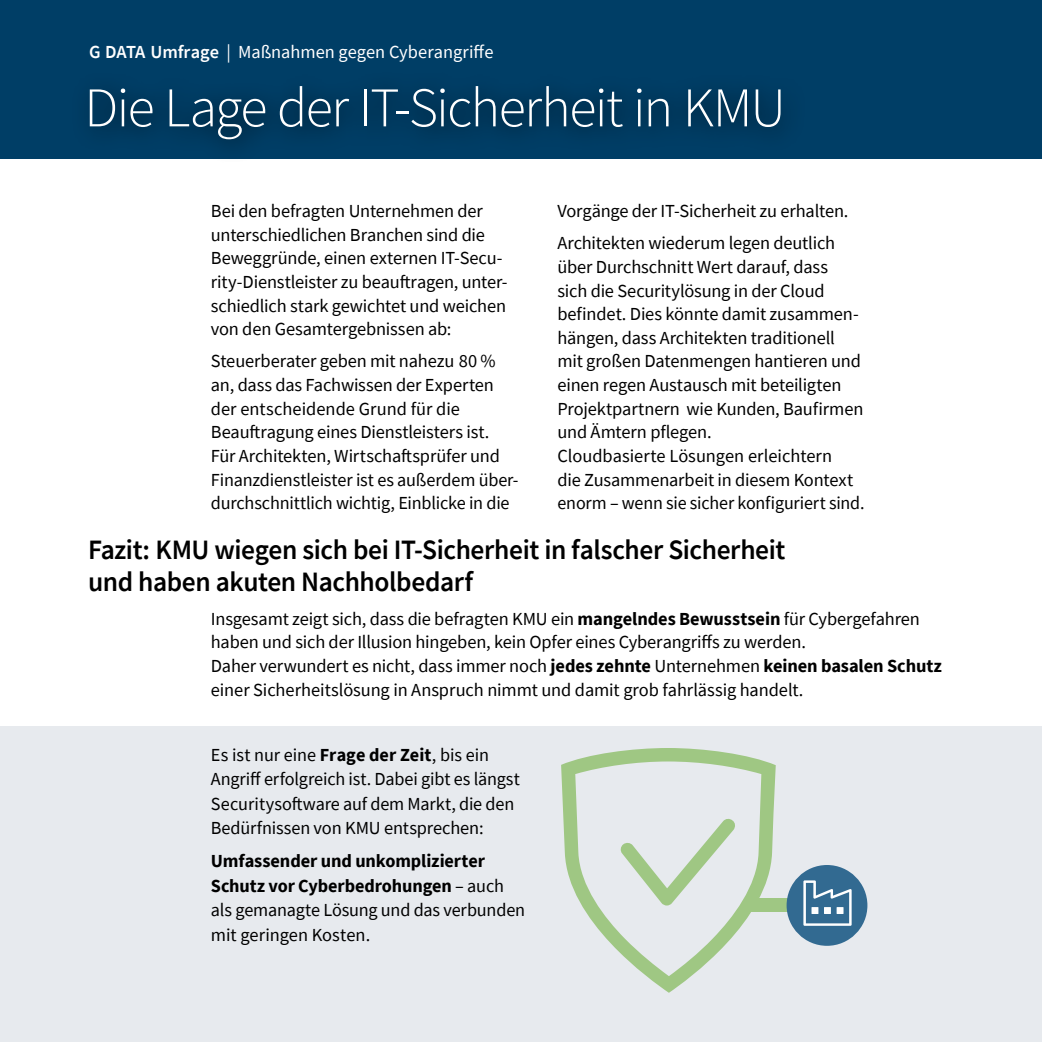
<style>
.page{position:relative;width:1042px;height:1042px;background:#fff}
.page>*{position:absolute;margin:0;border:0;box-sizing:border-box;transform-origin:0 0}
.t1{font:306.95px "Gcon";color:#9fc783}
.t2{font:56.7px "Gcon";color:#fff}
.t3{font:300 56px "Source Sans Pro";letter-spacing:-.03em;color:#fff}
.t4{font:600 28px/31.5px "Source Sans Pro";letter-spacing:-.015em;color:#000}
.t5{font:18.38px/23.6px "Source Sans Pro";letter-spacing:-.01em;color:#000}
.t6{font:18.38px "Source Sans Pro";color:#fff}
.s1{font-weight:600}
.s2{font-weight:700}
</style>
<div class="page">
<div style="left:0;top:0;width:1042px;height:159px;background:#003e66"></div>
<div style="left:0;top:727px;width:1042px;height:315px;background:#e7eaee"></div>
<div style="left:747px;top:898px;width:58px;height:14px;background:#9fc783"></div>
<div style="left:786px;top:865px;width:81px;height:81px;background:#326a91;border-radius:50%"></div>
<div style="left:72px;top:70px;width:735px;height:94px;background:#000;opacity:.75"></div>
<p class="t6" style="left:89px;top:40px;width:406px"><span class="s1">G DATA Umfrage</span> | Maßnahmen gegen Cyberangriffe</p>
<h3 class="t3" style="left:84px;top:73px;width:703px">Die Lage der IT-Sicherheit in KMU</h3>
<p class="t5" style="left:211px;top:199px;width:297px">Bei den befragten Unternehmen der unterschiedlichen Branchen sind die Beweggründe, einen externen IT-Secu‑ rity-Dienstleister zu beauftragen, unter‑ schiedlich stark gewichtet und weichen von den Gesamtergebnissen ab:</p>
<p class="t5" style="left:211px;top:349px;width:309px">Steuerberater geben mit nahezu 80 % an, dass das Fachwissen der Experten der entscheidende Grund für die Beauftragung eines Dienstleisters ist.<br>Für Architekten, Wirtschaftsprüfer und Finanzdienstleister ist es außerdem über&shy;durchschnittlich wichtig, Einblicke in die</p>
<p class="t5" style="left:557px;top:195px;width:293px;line-height:32px">Vorgänge der IT-Sicherheit zu erhalten.<br>Architekten wiederum legen deutlich</p>
<p class="t5" style="left:557px;top:255px;width:309px">über Durchschnitt Wert darauf, dass<br>sich die Securitylösung in der Cloud befindet. Dies könnte damit zusammen&shy;hängen, dass Architekten traditionell mit großen Datenmengen hantieren und einen regen Austausch mit beteiligten Projektpartnern wie Kunden, Baufirmen und Ämtern pflegen.<br>Cloudbasierte Lösungen erleichtern<br>die Zusammenarbeit in diesem Kontext enorm – wenn sie sicher konfiguriert sind.</p>
<h3 class="t4" style="left:88px;top:534px;width:699px">Fazit: KMU wiegen sich bei IT-Sicherheit in falscher Sicherheit und haben akuten Nachholbedarf</h3>
<p class="t5" style="left:211px;top:607px;width:732px">Insgesamt zeigt sich, dass die befragten KMU ein <span class="s2">mangelndes Bewusstsein</span> für Cybergefahren haben und sich der Illusion hingeben, kein Opfer eines Cyberangriffs zu werden.<br>Daher verwundert es nicht, dass immer noch <span class="s2">jedes zehnte</span> Unternehmen <span class="s2">keinen basalen Schutz </span>einer Sicherheitslösung in Anspruch nimmt und damit grob fahrlässig handelt.</p>
<p class="t5" style="left:211px;top:742px;width:310px;line-height:24.5px">Es ist nur eine <span class="s2">Frage der Zeit</span>, bis ein Angriff erfolgreich ist. Dabei gibt es längst Securitysoftware auf dem Markt, die den Bedürfnissen von KMU entsprechen:</p>
<p class="t5" style="left:211px;top:848px;width:316px;line-height:24.5px"><span class="s2">Umfassender und unkomplizierter<br>Schutz vor Cyberbedrohungen</span> – auch als gemanagte Lösung und das verbunden mit geringen Kosten.</p>
<h1 class="t1" style="left:515px;top:717px;width:309px">S</h1>
<h2 class="t2" style="left:798px;top:875px;width:58px">b</h2>
</div>
